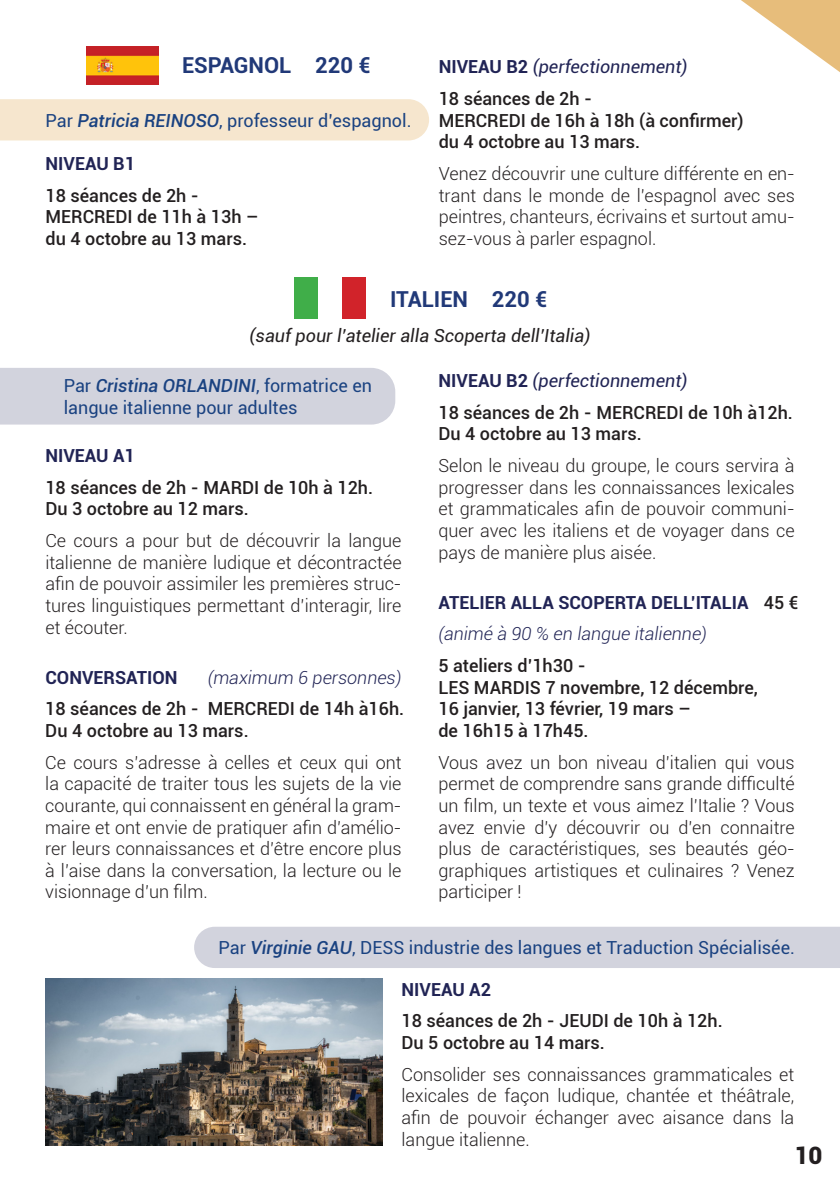
<style>
.page{position:relative;width:840px;height:1191px;background:#fff}
.page>*{position:absolute;margin:0;border:0;box-sizing:border-box;transform-origin:0 0}
.t1{font:900 24px "Roboto";color:#231f20}
.t2{font:700 22px "Roboto";color:#213978}
.t3{font:300 18px/21.6px "Roboto";color:#231f20;text-align:justify}
.t4{font:500 18px/21.6px "Roboto";color:#231f20}
.t5{font:18px/21.6px "Roboto";color:#1a4281}
.t6{font:700 18px "Roboto";color:#212455}
.t7{font:italic 18px "Roboto";color:#212455}
.t8{font:italic 300 18px "Roboto";color:#212455}
.t9{font:italic 18px "Roboto";color:#231f20}
.s1{font-weight:500;font-style:italic}
.s2{font-weight:700;font-style:normal}
</style>
<div class="page">
<div style="left:0;top:99px;width:429px;height:41px;background:#f6e6ce"></div>
<div style="left:194px;top:926px;width:645px;height:42px;background:#d2d3dd"></div>
<div style="left:294px;top:277px;width:24px;height:41px;background:#40ae49"></div>
<div style="left:342px;top:277px;width:24px;height:41px;background:#d1232a"></div>
<img style="left:86px;top:46px;width:72px;height:38px">
<img style="left:45px;top:978px;width:337px;height:167px">
<svg style="left:741px;top:0;width:98px;height:72px"></svg>
<div style="left:0;top:368px;width:395px;height:56px;background:#d2d3dd"></div>
<p class="t2" style="left:182px;top:50px;width:111px">ESPAGNOL</p>
<p class="t2" style="left:315px;top:50px;width:57px">220 €</p>
<p class="t5" style="left:45px;top:109px;width:367px">Par <span class="s1">Patricia REINOSO</span>, professeur d’espagnol.</p>
<p class="t6" style="left:46px;top:151px;width:91px">NIVEAU B1</p>
<p class="t4" style="left:46px;top:184px;width:155px">18 séances de 2h -</p>
<p class="t4" style="left:46px;top:205px;width:214px">MERCREDI de 11h à 13h –</p>
<p class="t4" style="left:46px;top:227px;width:203px">du 4 octobre au 13 mars.</p>
<p class="t7" style="left:438px;top:54px;width:250px"><span class="s2">NIVEAU B2</span> (perfectionnement)</p>
<p class="t4" style="left:438px;top:87px;width:155px">18 séances de 2h -</p>
<p class="t4" style="left:438px;top:109px;width:306px">MERCREDI de 16h à 18h (à confirmer)</p>
<p class="t4" style="left:438px;top:130px;width:203px">du 4 octobre au 13 mars.</p>
<p class="t3" style="left:438px;top:162px;width:357px">Venez découvrir une culture différente en en&shy;trant dans le monde de l’espagnol avec ses peintres, chanteurs, écrivains et surtout amu&shy;sez-vous à parler espagnol.</p>
<p class="t2" style="left:390px;top:283px;width:80px">ITALIEN</p>
<p class="t2" style="left:491px;top:283px;width:57px">220 €</p>
<p class="t9" style="left:249px;top:323px;width:342px">(sauf pour l’atelier alla Scoperta dell’Italia)</p>
<p class="t5" style="left:64px;top:374px;width:310px">Par <span class="s1">Cristina ORLANDINI</span>, formatrice en langue italienne pour adultes</p>
<p class="t6" style="left:45px;top:443px;width:91px">NIVEAU A1</p>
<p class="t4" style="left:45px;top:476px;width:329px">18 séances de 2h - MARDI de 10h à 12h.</p>
<p class="t4" style="left:45px;top:497px;width:205px">Du 3 octobre au 12 mars.</p>
<p class="t3" style="left:45px;top:529px;width:357px">Ce cours a pour but de découvrir la langue italienne de manière ludique et décontractée afin de pouvoir assimiler les premières struc&shy;tures linguistiques permettant d’interagir, lire et écouter.</p>
<p class="t6" style="left:45px;top:664px;width:133px">CONVERSATION</p>
<p class="t8" style="left:207px;top:665px;width:195px">(maximum 6 personnes)</p>
<p class="t4" style="left:45px;top:697px;width:360px">18 séances de 2h - MERCREDI de 14h à16h.<br>Du 4 octobre au 13 mars.</p>
<p class="t3" style="left:45px;top:751px;width:357px">Ce cours s’adresse à celles et ceux qui ont la capacité de traiter tous les sujets de la vie courante, qui connaissent en général la gram&shy;maire et ont envie de pratiquer afin d’amélio&shy;rer leurs connaissances et d’être encore plus à l’aise dans la conversation, la lecture ou le visionnage d’un film.</p>
<p class="t7" style="left:438px;top:368px;width:250px"><span class="s2">NIVEAU B2</span> (perfectionnement)</p>
<p class="t4" style="left:438px;top:401px;width:356px">18 séances de 2h - MERCREDI de 10h à12h.<br>Du 4 octobre au 13 mars.</p>
<p class="t3" style="left:438px;top:454px;width:357px">Selon le niveau du groupe, le cours servira à progresser dans les connaissances lexicales et grammaticales afin de pouvoir communi&shy;quer avec les italiens et de voyager dans ce pays de manière plus aisée.</p>
<p class="t6" style="left:438px;top:589px;width:311px">ATELIER ALLA SCOPERTA DELL’ITALIA</p>
<p class="t8" style="left:438px;top:621px;width:270px">(animé à 90 % en langue italienne)</p>
<p class="t4" style="left:763px;top:591px;width:36px">45 €</p>
<p class="t4" style="left:438px;top:654px;width:149px">5 ateliers d’1h30 -</p>
<p class="t4" style="left:438px;top:676px;width:321px">LES MARDIS 7 novembre, 12 décembre,</p>
<p class="t4" style="left:438px;top:697px;width:254px">16 janvier, 13 février, 19 mars –</p>
<p class="t4" style="left:438px;top:719px;width:152px">de 16h15 à 17h45.</p>
<p class="t3" style="left:438px;top:751px;width:357px">Vous avez un bon niveau d’italien qui vous permet de comprendre sans grande difficulté un film, un texte et vous aimez l’Italie ? Vous avez envie d’y découvrir ou d’en connaitre plus de caractéristiques, ses beautés géo&shy;graphiques artistiques et culinaires ? Venez participer !</p>
<p class="t5" style="left:218px;top:936px;width:577px">Par <span class="s1">Virginie GAU</span>, DESS industrie des langues et Traduction Spécialisée.</p>
<p class="t6" style="left:401px;top:976px;width:91px">NIVEAU A2</p>
<p class="t4" style="left:401px;top:1009px;width:322px">18 séances de 2h - JEUDI de 10h à 12h.</p>
<p class="t4" style="left:401px;top:1031px;width:205px">Du 5 octobre au 14 mars.</p>
<p class="t3" style="left:401px;top:1063px;width:394px">Consolider ses connaissances grammaticales et lexicales de façon ludique, chantée et théâtrale, afin de pouvoir échanger avec aisance dans la langue italienne.</p>
<p class="t1" style="left:794px;top:1138px;width:29px">10</p>
</div>
